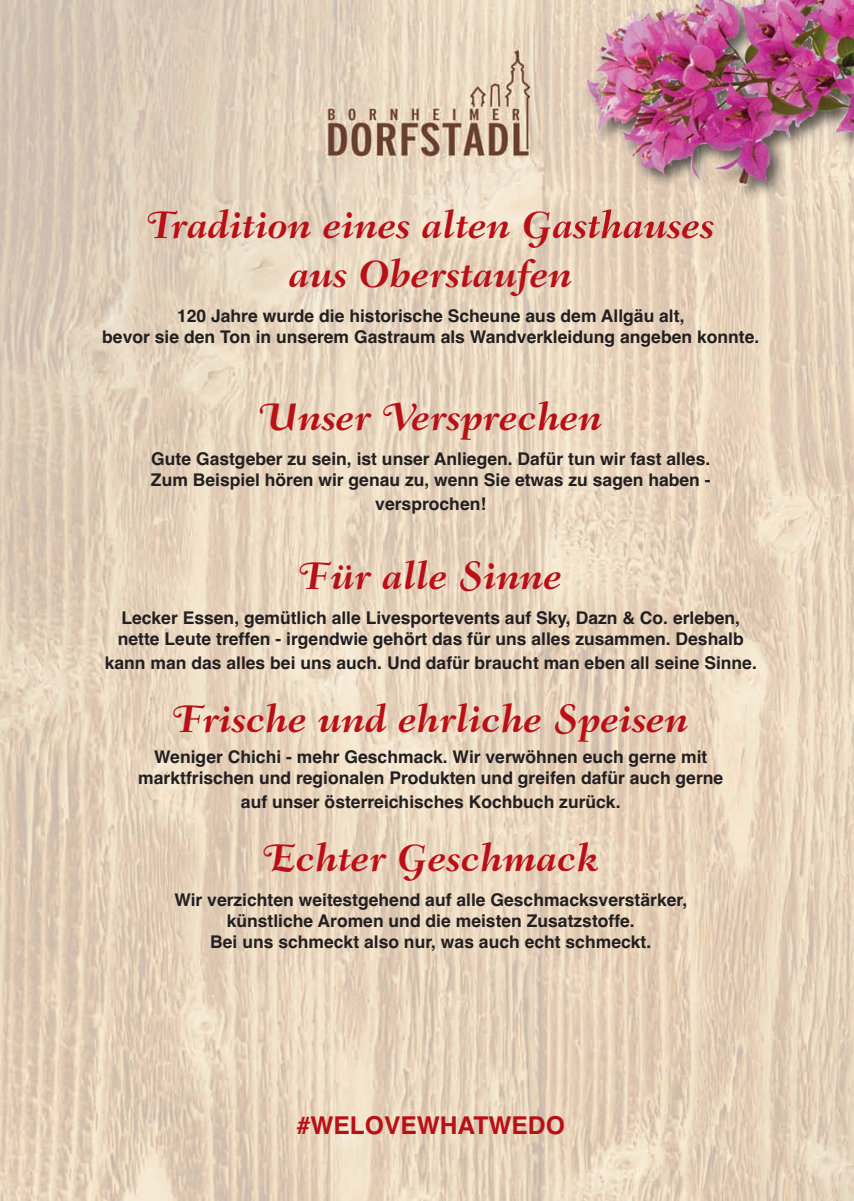
<style>
.page{position:relative;width:854px;height:1201px;background:#fff}
.page>*{position:absolute;margin:0;border:0;box-sizing:border-box;transform-origin:0 0}
.t1{font:38.5px/49px "Fairfield LH Sw Bold Italic Os F";color:#b90f17;text-align:center}
.t2{font:700 24.5px "Helvetica";color:#b90f17}
.t3{font:700 17.5px/21px "Helvetica";color:#231f20;text-align:center}
</style>
<div class="page">
<img style="left:0;top:0;width:853px;height:1200px">
<img style="left:571px;top:0;width:282px;height:208px">
<h1 class="t1" style="left:147px;top:204px;width:569px">Tradition eines alten Gasthauses aus Oberstaufen</h1>
<p class="t3" style="left:102px;top:305px;width:658px">120 Jahre wurde die historische Scheune aus dem Allgäu alt,<br>bevor sie den Ton in unserem Gastraum als Wandverkleidung angeben konnte.</p>
<h1 class="t1" style="left:259px;top:396px;width:344px">Unser Versprechen</h1>
<p class="t3" style="left:151px;top:448px;width:561px;text-align:left">Gute Gastgeber zu sein, ist unser Anliegen. Dafür tun wir fast alles.<br>Zum Beispiel hören wir genau zu, wenn Sie etwas zu sagen haben -</p>
<p class="t3" style="left:375px;top:493px;width:112px">versprochen!</p>
<h1 class="t1" style="left:299px;top:555px;width:264px">Für alle Sinne</h1>
<p class="t3" style="left:118px;top:607px;width:627px;text-align:left">Lecker Essen, gemütlich alle Livesportevents auf Sky, Dazn &amp; Co. erleben, nette Leute treffen - irgendwie gehört das für uns alles zusammen. Deshalb</p>
<p class="t3" style="left:105px;top:652px;width:653px">kann man das alles bei uns auch. Und dafür braucht man eben all seine Sinne.</p>
<h1 class="t1" style="left:173px;top:698px;width:517px">Frische und ehrliche Speisen</h1>
<p class="t3" style="left:138px;top:746px;width:586px">Weniger Chichi - mehr Geschmack. Wir verwöhnen euch gerne mit marktfrischen und regionalen Produkten und greifen dafür auch gerne</p>
<p class="t3" style="left:241px;top:791px;width:381px">auf unser österreichisches Kochbuch zurück.</p>
<h1 class="t1" style="left:263px;top:837px;width:337px">Echter Geschmack</h1>
<p class="t3" style="left:174px;top:889px;width:514px">Wir verzichten weitestgehend auf alle Geschmacksverstärker, künstliche Aromen und die meisten Zusatzstoffe.<br>Bei uns schmeckt also nur, was auch echt schmeckt.</p>
<h2 class="t2" style="left:297px;top:1111px;width:269px">#WELOVEWHATWEDO</h2>
</div>
